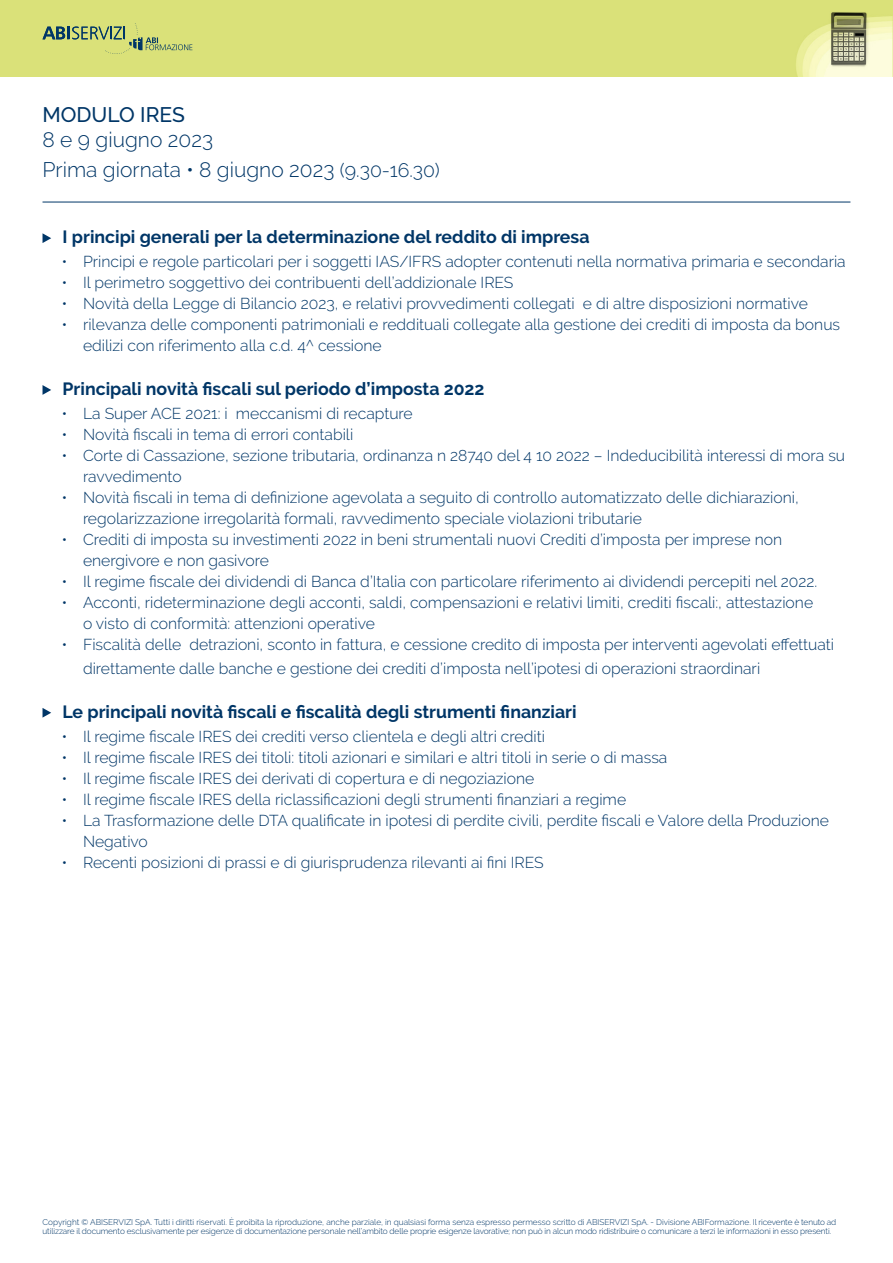
<style>
.page{position:relative;width:893px;height:1263px;background:#fff}
.page>*{position:absolute;margin:0;border:0;box-sizing:border-box;transform-origin:0 0}
.t1{font:300 21px "Raleway";color:#003667}
.t2{font:500 21px "Raleway";color:#003667}
.t3{font:700 17.7px "Raleway";color:#003667}
.t4{font:300 15.75px/21px "Raleway";color:#003667}
.t5{font:300 8.25px/9px "Raleway";letter-spacing:-.01em;color:#003667}
.s1{font-size:19.5px}
</style>
<div class="page">
<img style="left:0;top:0;width:893px;height:77px">
<svg style="left:43px;top:23px;width:149px;height:31px;background:#b9c776"></svg>
<svg style="left:43px;top:233px;width:8px;height:10px"></svg>
<svg style="left:43px;top:385px;width:8px;height:10px"></svg>
<svg style="left:43px;top:708px;width:8px;height:10px"></svg>
<hr style="left:43px;top:202px;width:807px;height:1px;background:#003667">
<p class="t2" style="left:43px;top:102px;width:144px">MODULO IRES</p>
<p class="t1" style="left:43px;top:127px;width:172px">8 e 9 giugno 2023</p>
<p class="t1" style="left:43px;top:157px;width:399px">Prima giornata • 8 giugno 2023 <span class="s1">(9.30-16.30)</span></p>
<p class="t3" style="left:63px;top:227px;width:528px">I principi generali per la determinazione del reddito di impresa</p>
<p class="t4" style="left:62px;top:251px;width:785px">• Principi e regole particolari per i soggetti IAS/IFRS adopter contenuti nella normativa primaria e secondaria</p>
<p class="t4" style="left:62px;top:272px;width:453px">• Il perimetro soggettivo dei contribuenti dell’addizionale IRES</p>
<p class="t4" style="left:62px;top:293px;width:748px">• Novità della Legge di Bilancio 2023, e relativi provvedimenti collegati e di altre disposizioni normative</p>
<p class="t4" style="left:83px;top:314px;width:759px;text-indent:-21px">• rilevanza delle componenti patrimoniali e reddituali collegate alla gestione dei crediti di imposta da bonus edilizi con riferimento alla c.d. 4^ cessione</p>
<p class="t3" style="left:63px;top:378px;width:423px">Principali novità fiscali sul periodo d’imposta 2022</p>
<p class="t4" style="left:62px;top:403px;width:352px">• La Super ACE 2021: i meccanismi di recapture</p>
<p class="t4" style="left:62px;top:424px;width:293px">• Novità fiscali in tema di errori contabili</p>
<p class="t4" style="left:83px;top:445px;width:764px;text-indent:-21px">• Corte di Cassazione, sezione tributaria, ordinanza n 28740 del 4 10 2022 – Indeducibilità interessi di mora su ravvedimento</p>
<p class="t4" style="left:83px;top:487px;width:717px;text-indent:-21px">• Novità fiscali in tema di definizione agevolata a seguito di controllo automatizzato delle dichiarazioni, regolarizzazione irregolarità formali, ravvedimento speciale violazioni tributarie</p>
<p class="t4" style="left:83px;top:529px;width:701px;text-indent:-21px">• Crediti di imposta su investimenti 2022 in beni strumentali nuovi Crediti d’imposta per imprese non energivore e non gasivore</p>
<p class="t4" style="left:62px;top:571px;width:757px">• Il regime fiscale dei dividendi di Banca d’Italia con particolare riferimento ai dividendi percepiti nel 2022.</p>
<p class="t4" style="left:83px;top:592px;width:732px;text-indent:-21px">• Acconti, rideterminazione degli acconti, saldi, compensazioni e relativi limiti, crediti fiscali:, attestazione o visto di conformità: attenzioni operative</p>
<p class="t4" style="left:83px;top:632px;width:753px;line-height:24px;text-indent:-21px">• Fiscalità delle detrazioni, sconto in fattura, e cessione credito di imposta per interventi agevolati effettuati direttamente dalle banche e gestione dei crediti d’imposta nell’ipotesi di operazioni straordinari</p>
<p class="t3" style="left:63px;top:701px;width:515px">Le principali novità fiscali e fiscalità degli strumenti finanziari</p>
<p class="t4" style="left:62px;top:725px;width:485px">• Il regime fiscale IRES dei crediti verso clientela e degli altri crediti</p>
<p class="t4" style="left:62px;top:746px;width:607px">• Il regime fiscale IRES dei titoli: titoli azionari e similari e altri titoli in serie o di massa</p>
<p class="t4" style="left:62px;top:767px;width:474px">• Il regime fiscale IRES dei derivati di copertura e di negoziazione</p>
<p class="t4" style="left:62px;top:788px;width:566px">• Il regime fiscale IRES della riclassificazioni degli strumenti finanziari a regime</p>
<p class="t4" style="left:83px;top:809px;width:747px;text-indent:-21px">• La Trasformazione delle DTA qualificate in ipotesi di perdite civili, perdite fiscali e Valore della Produzione<br>Negativo</p>
<p class="t4" style="left:62px;top:851px;width:483px">• Recenti posizioni di prassi e di giurisprudenza rilevanti ai fini IRES</p>
<p class="t5" style="left:43px;top:1217px;width:795px">Copyright © ABISERVIZI SpA. Tutti i diritti riservati. È proibita la riproduzione, anche parziale, in qualsiasi forma senza espresso permesso scritto di ABISERVIZI SpA. - Divisione ABIFormazione. Il ricevente è tenuto ad utilizzare il documento esclusivamente per esigenze di documentazione personale nell’ambito delle proprie esigenze lavorative; non può in alcun modo ridistribuire o comunicare a terzi le informazioni in esso presenti.</p>
</div>
